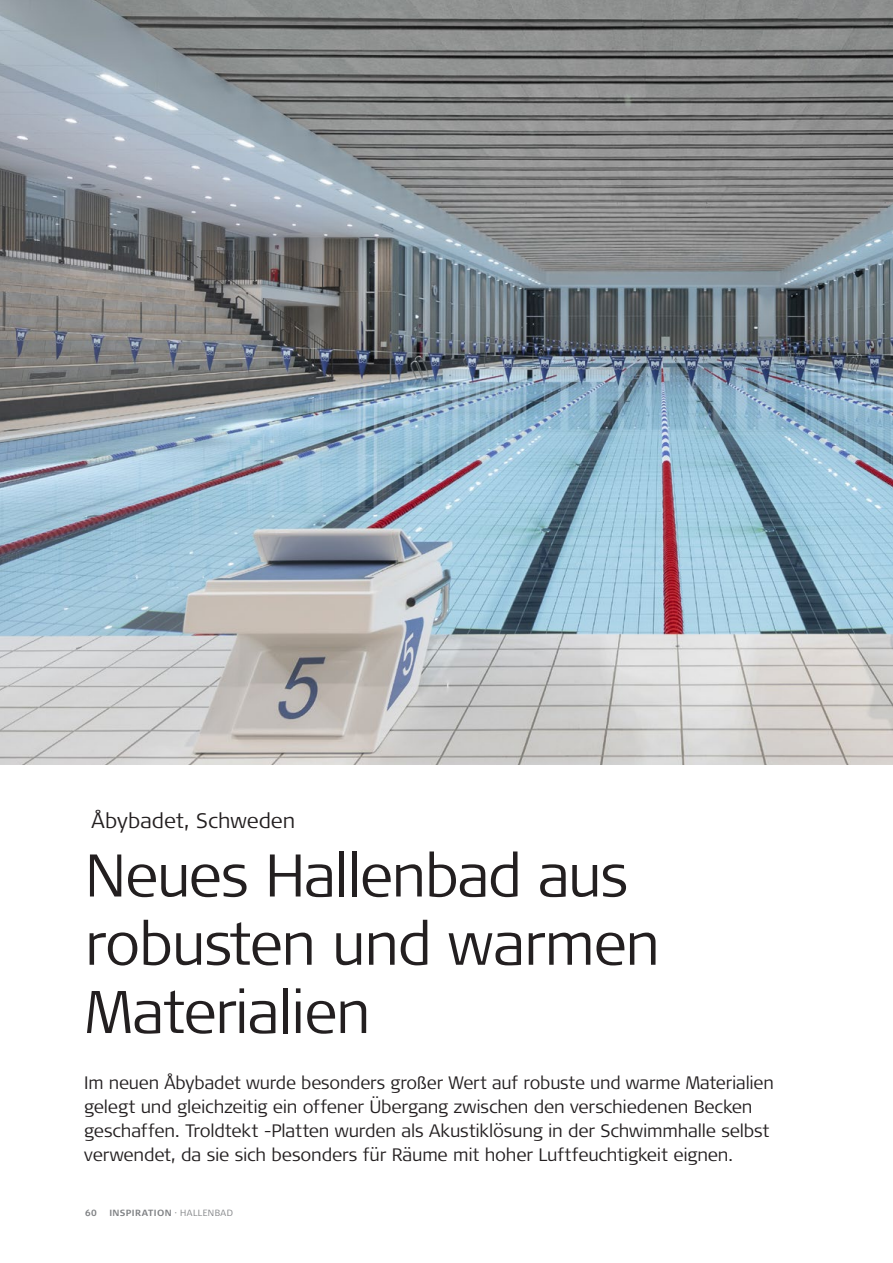
<style>
.page{position:relative;width:893px;height:1263px;background:#fff}
.page>*{position:absolute;margin:0;border:0;box-sizing:border-box;transform-origin:0 0}
.Rubrik{font:300 60px/68.2px "Signa Pro";letter-spacing:-.02em;color:#231f20}
.Brødtext{font:300 21px "Signa Pro";color:#231f20}
.Underrubrik{font:300 18px/24px "Signa Pro";letter-spacing:-.01em;color:#231f20}
.t1{font:700 9px "Signa Pro";letter-spacing:.04em;color:#808285}
.s1{font-weight:300}
</style>
<div class="page">
<img style="left:0;top:0;width:893px;height:765px">
<p class="Brødtext" style="left:92px;top:806px;width:205px">Åbybadet, Schweden</p>
<p class="Rubrik" style="left:85px;top:839px;width:576px">Neues Hallenbad aus robusten und warmen<br>Materialien</p>
<p class="Underrubrik" style="left:84px;top:1069px;width:691px">Im neuen Åbybadet wurde besonders großer Wert auf robuste und warme Materialien gelegt und gleichzeitig ein offener Übergang zwischen den verschiedenen Becken geschaffen. Troldtekt -Platten wurden als Akustiklösung in der Schwimmhalle selbst verwendet, da sie sich besonders für Räume mit hoher Luftfeuchtigkeit eignen.</p>
<p class="t1" style="left:85px;top:1206px;width:13px">60</p>
<p class="t1" style="left:109px;top:1206px;width:125px">INSPIRATION <span class="s1">·HALLENBAD</span></p>
</div>
